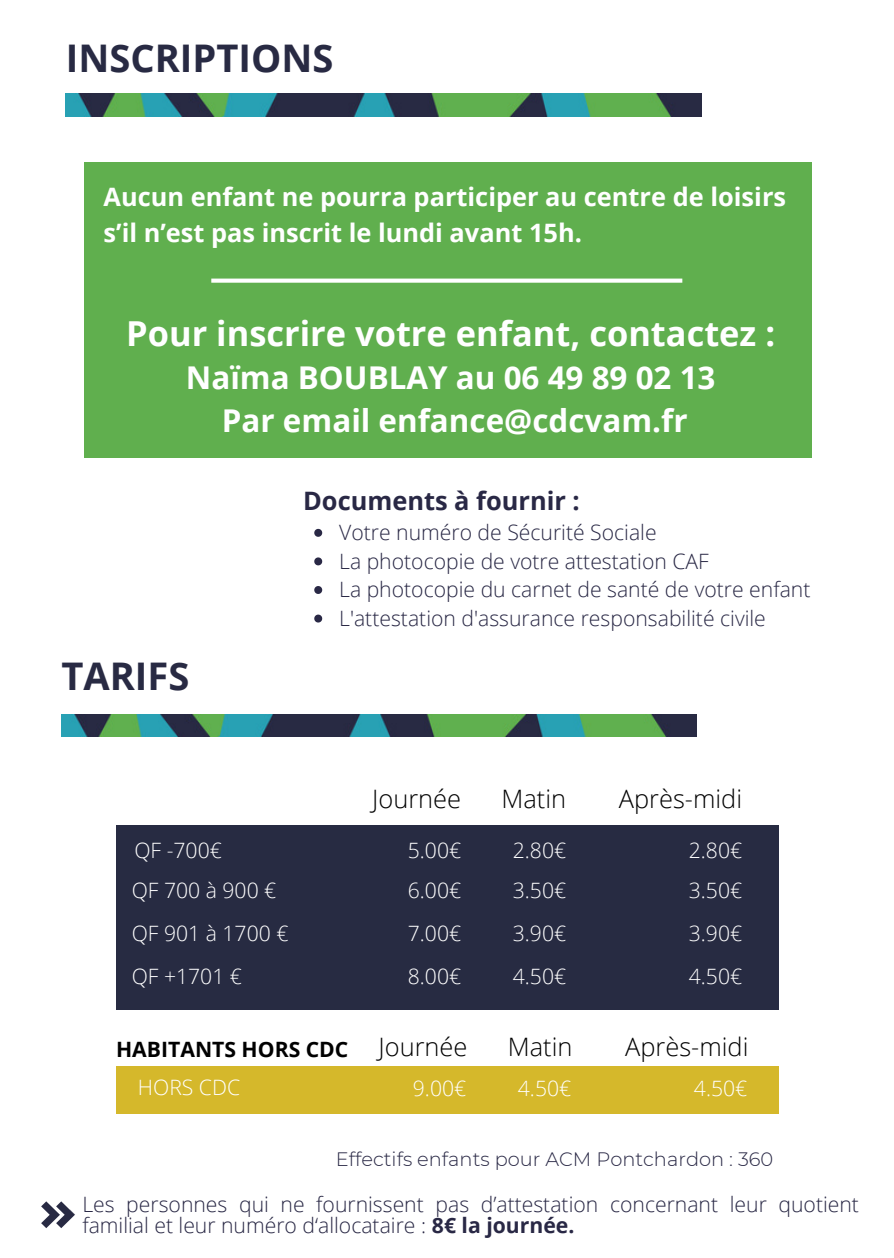
<style>
.page{position:relative;width:894px;height:1258px;background:#fff}
.page>*{position:absolute;margin:0;border:0;box-sizing:border-box;transform-origin:0 0}
.t1{font:700 38.1px "Open Sans";color:#282a43}
.t2{font:700 34.5px "Open Sans";color:#fff}
.t3{font:700 31.5px "Open Sans";color:#fff}
.t4{font:700 25.5px/35.4px "Open Sans";color:#fff}
.t5{font:300 25.5px "Open Sans";color:#000}
.t6{font:700 25.5px "Open Sans";color:#292845}
.t7{font:300 21.3px/21.3px "Open Sans";color:#292845}
.t8{font:300 21.3px "Open Sans";color:#fff}
.t9{font:700 21.3px "Open Sans";color:#000}
.t10{font:300 19.5px "Montserrat";color:#292845}
.s1{font-weight:700}
</style>
<div class="page">
<img style="left:66px;top:94px;width:635px;height:22px">
<div style="left:84px;top:162px;width:727px;height:295px;background:#60af4e"></div>
<svg style="left:211px;top:279px;width:471px;height:4px;background:#f3f8f1"></svg>
<svg style="left:314px;top:529px;width:8px;height:8px"></svg>
<svg style="left:314px;top:557px;width:8px;height:8px"></svg>
<svg style="left:314px;top:586px;width:8px;height:8px"></svg>
<svg style="left:314px;top:614px;width:8px;height:8px"></svg>
<img style="left:61px;top:714px;width:635px;height:23px">
<div style="left:116px;top:825px;width:662px;height:185px;background:#272b42"></div>
<div style="left:116px;top:1066px;width:662px;height:48px;background:#d5b82b"></div>
<svg style="left:41px;top:1201px;width:34px;height:27px"></svg>
<p class="t1" style="left:66px;top:31px;width:269px">INSCRIPTIONS</p>
<p class="t4" style="left:103px;top:179px;width:684px">Aucun enfant ne pourra participer au centre de loisirs s’il n’est pas inscrit le lundi avant 15h.</p>
<p class="t2" style="left:126px;top:309px;width:650px">Pour inscrire votre enfant, contactez :</p>
<p class="t3" style="left:186px;top:355px;width:531px">Naïma BOUBLAY au 06 49 89 02 13</p>
<p class="t3" style="left:222px;top:398px;width:467px">Par email enfance@cdcvam.fr</p>
<p class="t6" style="left:303px;top:482px;width:278px">Documents à fournir :</p>
<p class="t1" style="left:61px;top:649px;width:129px">TARIFS</p>
<p class="t8" style="left:134px;top:835px;width:89px">QF -700€</p>
<p class="t8" style="left:132px;top:875px;width:146px">QF 700 à 900 €</p>
<p class="t8" style="left:132px;top:918px;width:158px">QF 901 à 1700 €</p>
<p class="t8" style="left:132px;top:961px;width:112px">QF +1701 €</p>
<p class="t7" style="left:339px;top:521px;width:319px">Votre numéro de Sécurité Sociale</p>
<p class="t7" style="left:339px;top:550px;width:371px">La photocopie de votre attestation CAF</p>
<p class="t7" style="left:339px;top:578px;width:472px">La photocopie du carnet de santé de votre enfant</p>
<p class="t7" style="left:339px;top:607px;width:428px">L'attestation d'assurance responsabilité civile</p>
<p class="t5" style="left:372px;top:780px;width:90px">Journée</p>
<p class="t5" style="left:501px;top:780px;width:66px">Matin</p>
<p class="t5" style="left:618px;top:780px;width:125px">Après-midi</p>
<p class="t8" style="left:408px;top:835px;width:55px">5.00€</p>
<p class="t8" style="left:512px;top:835px;width:55px">2.80€</p>
<p class="t8" style="left:408px;top:875px;width:55px">6.00€</p>
<p class="t8" style="left:512px;top:875px;width:55px">3.50€</p>
<p class="t8" style="left:688px;top:875px;width:55px">3.50€</p>
<p class="t8" style="left:408px;top:918px;width:55px">7.00€</p>
<p class="t8" style="left:512px;top:918px;width:55px">3.90€</p>
<p class="t8" style="left:688px;top:918px;width:55px">3.90€</p>
<p class="t8" style="left:408px;top:961px;width:55px">8.00€</p>
<p class="t8" style="left:512px;top:961px;width:55px">4.50€</p>
<p class="t8" style="left:688px;top:961px;width:55px">4.50€</p>
<p class="t8" style="left:688px;top:835px;width:55px">2.80€</p>
<p class="t9" style="left:116px;top:1034px;width:234px">HABITANTS HORS CDC</p>
<p class="t8" style="left:138px;top:1072px;width:104px">HORS CDC</p>
<p class="t5" style="left:378px;top:1028px;width:90px">Journée</p>
<p class="t5" style="left:507px;top:1028px;width:66px">Matin</p>
<p class="t5" style="left:625px;top:1028px;width:125px">Après-midi</p>
<p class="t8" style="left:413px;top:1073px;width:55px">9.00€</p>
<p class="t8" style="left:517px;top:1073px;width:55px">4.50€</p>
<p class="t8" style="left:693px;top:1073px;width:55px">4.50€</p>
<p class="t10" style="left:336px;top:1147px;width:439px">Effectifs enfants pour ACM Pontchardon : 360</p>
<p class="t7" style="left:82px;top:1193px;width:778px">Les personnes qui ne fournissent pas d’attestation concernant leur quotient familial et leur numéro d‘allocataire : <span class="s1">8€ la journée.</span></p>
</div>
